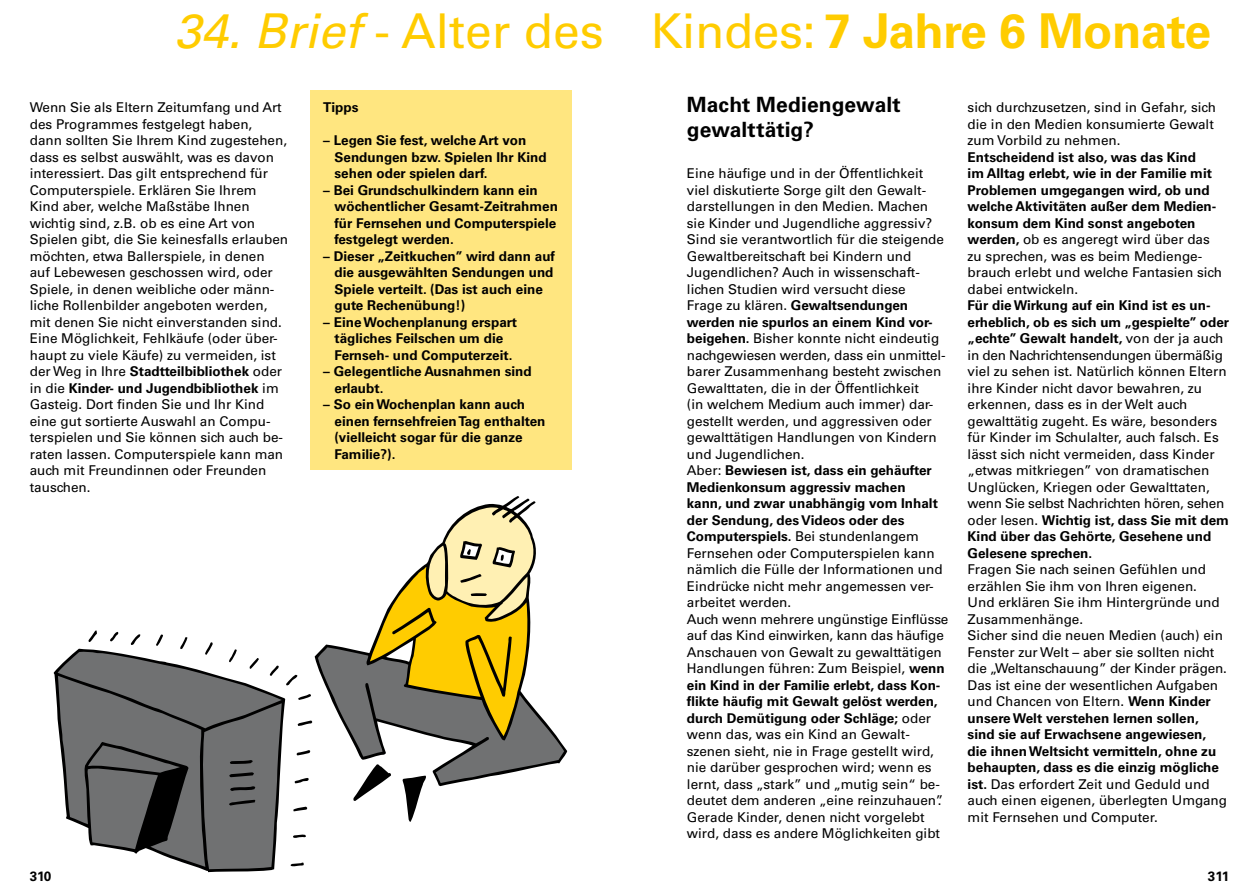
<style>
.page{position:relative;width:1259px;height:893px;background:#fff}
.page>*{position:absolute;margin:0;border:0;box-sizing:border-box;transform-origin:0 0}
.t1{font:700 48px "Univers";letter-spacing:-.01em;color:#fc0}
.t2{font:48px "Univers";color:#fc0}
.t3{font:700 21px/25.5px "Univers";letter-spacing:.005em;color:#000}
.t4{font:13.5px/16.5px "Univers";color:#000}
.t5{font:700 13.5px/16.5px "Univers";color:#000}
.s1{font-style:italic}
.s2{font-weight:700}
.s3{font-weight:400}
</style>
<div class="page">
<div style="left:310px;top:90px;width:262px;height:380px;background:#ffe680"></div>
<svg style="left:54px;top:668px;width:220px;height:204px"></svg>
<svg style="left:318px;top:507px;width:246px;height:315px"></svg>
<svg style="left:58px;top:630px;width:254px;height:239px"></svg>
<h1 class="t2" style="left:174px;top:2px;width:431px"><span class="s1">34. Brief</span> - Alter des</h1>
<p class="t4" style="left:30px;top:99px;width:260px">Wenn Sie als Eltern Zeitumfang und Art des Programmes festgelegt haben,<br>dann sollten Sie Ihrem Kind zugestehen, dass es selbst auswählt, was es davon interessiert. Das gilt entsprechend für Computerspiele. Erklären Sie Ihrem Kind aber, welche Maßstäbe Ihnen wichtig sind, z.B. ob es eine Art von Spielen gibt, die Sie keinesfalls erlauben möchten, etwa Ballerspiele, in denen auf Lebewesen geschossen wird, oder Spiele, in denen weibliche oder männ&shy;liche Rollenbilder angeboten werden, mit denen Sie nicht einverstanden sind.<br>Eine Möglichkeit, Fehlkäufe (oder über&shy;haupt zu viele Käufe) zu vermeiden, ist der Weg in Ihre <span class="s2">Stadtteilbibliothek</span> oder in die <span class="s2">Kinder- und Jugendbibliothek</span> im Gasteig. Dort finden Sie und Ihr Kind eine gut sortierte Auswahl an Compu&shy;terspielen und Sie können sich auch be&shy;raten lassen. Computerspiele kann man auch mit Freundinnen oder Freunden tauschen.</p>
<h3 class="t5" style="left:323px;top:99px;width:37px">Tipps</h3>
<p class="t5" style="left:334px;top:132px;width:214px;text-indent:-11px">– Legen Sie fest, welche Art von<br>Sendungen bzw. Spielen Ihr Kind sehen oder spielen darf.</p>
<p class="t5" style="left:334px;top:182px;width:225px;text-indent:-11px">– Bei Grundschulkindern kann ein wöchentlicher Gesamt-Zeitrahmen für Fernsehen und Computerspiele festgelegt werden.</p>
<p class="t5" style="left:334px;top:248px;width:222px;text-indent:-11px">– Dieser „Zeitkuchen” wird dann auf die ausgewählten Sendungen und<br>Spiele verteilt. (Das ist auch eine gute Rechenübung!)</p>
<p class="t5" style="left:323px;top:314px;width:195px;text-align:center">– Eine Wochenplanung erspart tägliches Feilschen um die<br>Fernseh- und Computerzeit.</p>
<p class="t5" style="left:334px;top:363px;width:199px;text-indent:-11px">– Gelegentliche Ausnahmen sind erlaubt.</p>
<p class="t5" style="left:334px;top:396px;width:213px;text-indent:-11px">– So ein Wochenplan kann auch einen fernsehfreien Tag enthalten (vielleicht sogar für die ganze<br>Familie?).</p>
<h1 class="t1" style="left:651px;top:3px;width:562px"><span class="s3">Kindes:</span> 7 Jahre 6 Monate</h1>
<h3 class="t3" style="left:687px;top:92px;width:215px">Macht Mediengewalt gewalttätig?</h3>
<p class="t4" style="left:687px;top:165px;width:263px">Eine häufige und in der Öffentlichkeit viel diskutierte Sorge gilt den Gewalt&shy;darstellungen in den Medien. Machen sie Kinder und Jugendliche aggressiv?<br>Sind sie verantwortlich für die steigende Gewaltbereitschaft bei Kindern und Jugendlichen? Auch in wissenschaft&shy;lichen Studien wird versucht diese<br>Frage zu klären. <span class="s2">Gewaltsendungen werden nie spurlos an einem Kind vor&shy;beigehen.</span> Bisher konnte nicht eindeutig nachgewiesen werden, dass ein unmittel&shy;barer Zusammenhang besteht zwischen Gewalttaten, die in der Öffentlichkeit<br>(in welchem Medium auch immer) dar&shy;gestellt werden, und aggressiven oder gewalttätigen Handlungen von Kindern und Jugendlichen.<br>Aber: <span class="s2">Bewiesen ist, dass ein gehäufter Medienkonsum aggressiv machen<br>kann, und zwar unabhängig vom Inhalt der Sendung, des Videos oder des Computerspiels.</span> Bei stundenlangem Fernsehen oder Computerspielen kann nämlich die Fülle der Informationen und Eindrücke nicht mehr angemessen ver&shy;arbeitet werden.<br>Auch wenn mehrere ungünstige Einflüsse auf das Kind einwirken, kann das häufige Anschauen von Gewalt zu gewalttätigen Handlungen führen: Zum Beispiel, <span class="s2">wenn ein Kind in der Familie erlebt, dass Kon&shy;flikte häufig mit Gewalt gelöst werden, durch Demütigung oder Schläge;</span> oder wenn das, was ein Kind an Gewalt&shy;szenen sieht, nie in Frage gestellt wird, nie darüber gesprochen wird; wenn es lernt, dass „stark” und „mutig sein“ be&shy;deutet dem anderen „eine reinzuhauen”.<br>Gerade Kinder, denen nicht vorgelebt wird, dass es andere Möglichkeiten gibt</p>
<p class="t4" style="left:967px;top:99px;width:250px">sich durchzusetzen, sind in Gefahr, sich die in den Medien konsumierte Gewalt zum Vorbild zu nehmen.</p>
<p class="t5" style="left:967px;top:149px;width:256px">Entscheidend ist also, was das Kind<br>im Alltag erlebt, wie in der Familie mit Problemen umgegangen wird, ob und welche Aktivitäten außer dem Medien&shy;konsum dem Kind sonst angeboten werden, <span class="s3">ob es angeregt wird über das zu sprechen, was es beim Medienge&shy;brauch erlebt und welche Fantasien sich dabei entwickeln.</span></p>
<p class="t4" style="left:967px;top:297px;width:263px"><span class="s2">Für die Wirkung auf ein Kind ist es un&shy;erheblich, ob es sich um „gespielte” oder „echte” Gewalt handelt,</span> von der ja auch in den Nachrichtensendungen übermäßig viel zu sehen ist. Natürlich können Eltern ihre Kinder nicht davor bewahren, zu erkennen, dass es in der Welt auch gewalttätig zugeht. Es wäre, besonders für Kinder im Schulalter, auch falsch. Es lässt sich nicht vermeiden, dass Kinder „etwas mitkriegen” von dramatischen Unglücken, Kriegen oder Gewalttaten, wenn Sie selbst Nachrichten hören, sehen oder lesen. <span class="s2">Wichtig ist, dass Sie mit dem Kind über das Gehörte, Gesehene und Gelesene sprechen.</span></p>
<p class="t4" style="left:967px;top:561px;width:261px">Fragen Sie nach seinen Gefühlen und erzählen Sie ihm von Ihren eigenen.<br>Und erklären Sie ihm Hintergründe und Zusammenhänge.<br>Sicher sind die neuen Medien (auch) ein Fenster zur Welt – aber sie sollten nicht die „Weltanschauung” der Kinder prägen.<br>Das ist eine der wesentlichen Aufgaben und Chancen von Eltern. <span class="s2">Wenn Kinder unsere Welt verstehen lernen sollen, sind sie auf Erwachsene angewiesen, die ihnen Weltsicht vermitteln, ohne zu behaupten, dass es die einzig mögliche ist.</span> Das erfordert Zeit und Geduld und auch einen eigenen, überlegten Umgang mit Fernsehen und Computer.</p>
<p class="t5" style="left:30px;top:868px;width:23px">310</p>
<p class="t5" style="left:1208px;top:868px;width:23px">311</p>
</div>
